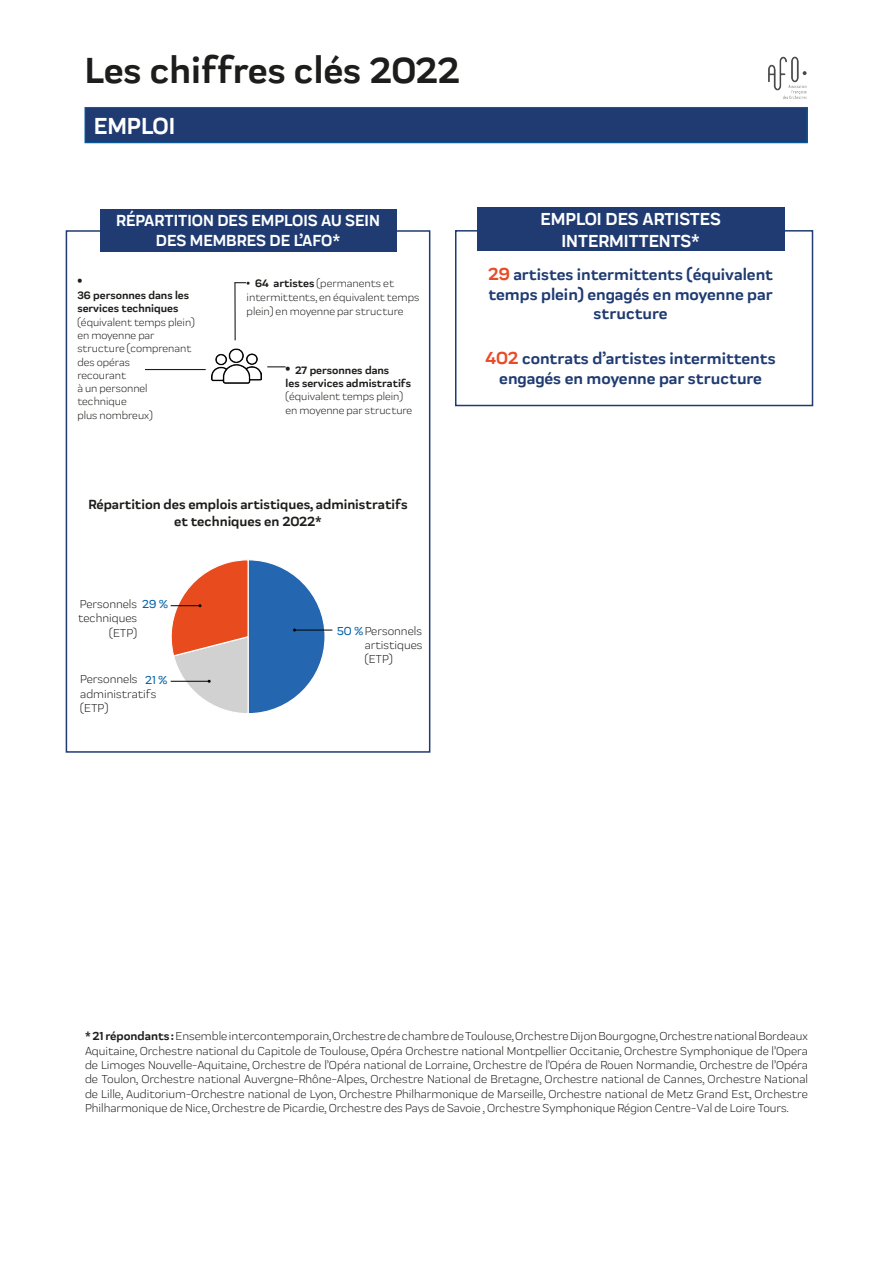
<style>
.page{position:relative;width:893px;height:1263px;background:#fff}
.page>*{position:absolute;margin:0;border:0;box-sizing:border-box;transform-origin:0 0}
.T1{font:700 37.5px "Praktika";color:#1d1d1b}
.t1{font:700 24px "Praktika";color:#fff}
.t2{font:700 18px "Praktika";color:#fff}
.t3{font:700 16.5px/19.8px "Praktika";color:#1f3b72;text-align:center}
.t4{font:700 16.5px/19.8px "Praktika";color:#fff;text-align:center}
.T2{font:800 15.6px "Praktika";color:#1d1d1b}
.t5{font:700 13.65px/16.5px "Praktika";color:#1d1d1b;text-align:center}
.t6{font:12px/14.4px "Praktika";color:#1d1d1b}
.t7{font:500 12px "Praktika";color:#0061a8}
.T2-2{font:11.25px/14px "Praktika";color:#1d1d1b}
.T2-3{font:11.1px "Praktika";color:#1d1d1b}
.T2-4{font:700 11.1px "Praktika";color:#1d1d1b}
.s1{font-weight:800}
.s2{font-weight:700}
.s3{font-weight:800;font-size:15.6px}
.s4{font-weight:500;color:#0061a8}
.s5{font-size:18px;color:#e94b27}
</style>
<div class="page">
<div style="left:455px;top:230px;width:358px;height:176px;border:2px solid #1f3b72"></div>
<div style="left:66px;top:230px;width:364px;height:523px;border:2px solid #1f3b72"></div>
<div style="left:477px;top:207px;width:307px;height:44px;background:#1f3b72"></div>
<img style="left:212px;top:348px;width:49px;height:36px">
<hr style="left:145px;top:369px;width:61px;height:1px;background:#1d1d1b">
<hr style="left:234px;top:283px;width:2px;height:57px;background:#1d1d1b">
<svg style="left:234px;top:282px;width:12px;height:1px"></svg>
<svg style="left:267px;top:366px;width:19px;height:1px"></svg>
<div style="left:100px;top:209px;width:296px;height:42px;background:#1f3b72"></div>
<hr style="left:295px;top:630px;width:37px;height:1px;background:#020203">
<svg style="left:170px;top:560px;width:156px;height:153px"></svg>
<div style="left:85px;top:107px;width:722px;height:36px;background:#1f3b72"></div>
<div style="left:85px;top:107px;width:722px;height:36px;border:1px solid #0061a8"></div>
<img style="left:768px;top:56px;width:39px;height:43px">
<p class="T1" style="left:85px;top:41px;width:376px">Les chiffres clés 2022</p>
<p class="t1" style="left:94px;top:107px;width:83px">EMPLOI</p>
<p class="t4" style="left:116px;top:209px;width:265px">RÉPARTITION DES EMPLOIS AU SEIN<br>DES MEMBRES DE L’AFO*</p>
<p class="T2" style="left:77px;top:267px;width:6px">•</p>
<p class="T2-4" style="left:77px;top:286px;width:113px">36 personnes dans les</p>
<p class="T2-4" style="left:77px;top:300px;width:103px">services techniques</p>
<p class="T2-3" style="left:77px;top:314px;width:119px">(équivalent temps plein)</p>
<p class="T2-3" style="left:77px;top:327px;width:79px">en moyenne par</p>
<p class="T2-3" style="left:77px;top:340px;width:115px">structure (comprenant</p>
<p class="T2-3" style="left:77px;top:354px;width:54px">des opéras</p>
<p class="T2-3" style="left:77px;top:367px;width:50px">recourant</p>
<p class="T2-3" style="left:77px;top:380px;width:72px">à un personnel</p>
<p class="T2-3" style="left:77px;top:394px;width:51px">technique</p>
<p class="T2-3" style="left:77px;top:407px;width:77px">plus nombreux)</p>
<p class="T2-2" style="left:247px;top:275px;width:174px"><span class="s1">•</span> <span class="s2">64 artistes</span> (permanents et intermittents, en équivalent temps plein) en moyenne par structure</p>
<p class="T2-4" style="left:286px;top:361px;width:105px"><span class="s3">•</span> 27 personnes dans</p>
<p class="T2-4" style="left:286px;top:374px;width:127px">les services admistratifs</p>
<p class="T2-3" style="left:286px;top:389px;width:119px">(équivalent temps plein)</p>
<p class="T2-3" style="left:286px;top:402px;width:128px">en moyenne par structure</p>
<p class="t5" style="left:88px;top:495px;width:321px">Répartition des emplois artistiques, administratifs et techniques en 2022*</p>
<p class="t6" style="left:78px;top:596px;width:91px">Personnels <span class="s4">29 % </span>techniques</p>
<p class="t6" style="left:109px;top:625px;width:29px">(ETP)</p>
<p class="t6" style="left:80px;top:671px;width:59px">Personnels</p>
<p class="t6" style="left:80px;top:686px;width:78px">administratifs</p>
<p class="t6" style="left:80px;top:700px;width:29px">(ETP)</p>
<p class="t7" style="left:145px;top:670px;width:24px">21 %</p>
<p class="t6" style="left:337px;top:622px;width:86px"><span class="s4">50 %</span>Personnels</p>
<p class="t6" style="left:365px;top:637px;width:59px">artistiques (ETP)</p>
<p class="t2" style="left:540px;top:205px;width:182px">EMPLOI DES ARTISTES</p>
<p class="t2" style="left:561px;top:226px;width:140px">INTERMITTENTS*</p>
<p class="t3" style="left:488px;top:263px;width:286px"><span class="s5">29</span> artistes intermittents (équivalent temps plein) engagés en moyenne par structure</p>
<p class="t3" style="left:486px;top:347px;width:292px"><span class="s5">402</span> contrats d’artistes intermittents engagés en moyenne par structure</p>
<p class="t6" style="left:85px;top:1028px;width:724px;text-align:justify"><span class="s2">* 21 répondants :</span> Ensemble intercontemporain, Orchestre de chambre de Toulouse, Orchestre Dijon Bourgogne, Orchestre national Bordeaux Aquitaine, Orchestre national du Capitole de Toulouse, Opéra Orchestre national Montpellier Occitanie, Orchestre Symphonique de l’Opera de Limoges Nouvelle-Aquitaine, Orchestre de l’Opéra national de Lorraine, Orchestre de l’Opéra de Rouen Normandie, Orchestre de l’Opéra de Toulon, Orchestre national Auvergne-Rhône-Alpes, Orchestre National de Bretagne, Orchestre national de Cannes, Orchestre National de Lille, Auditorium-Orchestre national de Lyon, Orchestre Philharmonique de Marseille, Orchestre national de Metz Grand Est, Orchestre Philharmonique de Nice, Orchestre de Picardie, Orchestre des Pays de Savoie , Orchestre Symphonique Région Centre-Val de Loire Tours.</p>
</div>
